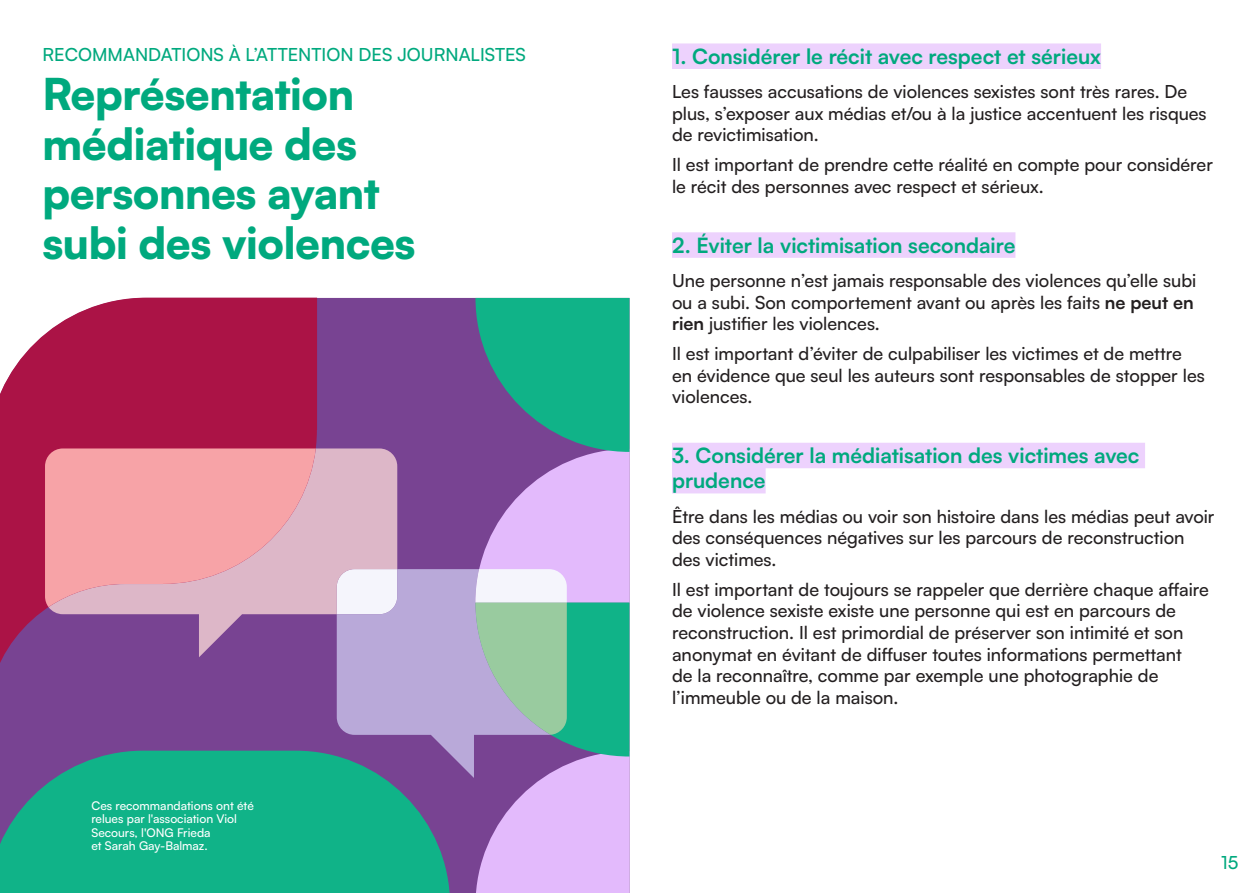
<style>
.page{position:relative;width:1259px;height:893px;background:#fff}
.page>*{position:absolute;margin:0;border:0;box-sizing:border-box;transform-origin:0 0}
.t1{font:900 43.5px/49.5px "Satoshi";letter-spacing:-.01em;color:#00a97e}
.Recommandation{font:700 21px/25.2px "Satoshi";color:#00a97e}
.Texte_courant{font:500 18px/21.6px "Satoshi";color:#231f20}
.t2{font:500 18px "Satoshi";color:#00a97e}
.Légende{font:500 12px/13.5px "Satoshi";color:#fff}
.s1{font-weight:700}
</style>
<div class="page">
<div style="left:0;top:298px;width:337px;height:453px;background:#784392"></div>
<svg style="left:0;top:298px;width:317px;height:411px;background:#a32b62"></svg>
<svg style="left:0;top:751px;width:337px;height:142px;background:#18aa88"></svg>
<svg style="left:337px;top:298px;width:292px;height:595px;background:#818eb0"></svg>
<svg style="left:49px;top:448px;width:348px;height:209px;background:#b58eb9"></svg>
<svg style="left:45px;top:448px;width:271px;height:159px;background:#f0a6ae"></svg>
<div style="left:672px;top:43px;width:429px;height:26px;background:#edd2fd"></div>
<div style="left:672px;top:232px;width:343px;height:26px;background:#edd2fd"></div>
<div style="left:672px;top:443px;width:473px;height:25px;background:#edd2fd"></div>
<div style="left:672px;top:468px;width:93px;height:25px;background:#edd2fd"></div>
<p class="t2" style="left:43px;top:42px;width:485px">RECOMMANDATIONS À L’ATTENTION DES JOURNALISTES</p>
<p class="t1" style="left:43px;top:66px;width:374px">Représentation médiatique des personnes ayant subi des violences</p>
<p class="Légende" style="left:91px;top:798px;width:164px">Ces recommandations ont été relues par l'association Viol<br>Secours, l'ONG Frieda<br>et Sarah Gay-Balmaz.</p>
<p class="Recommandation" style="left:672px;top:42px;width:430px">1. Considérer le récit avec respect et sérieux</p>
<p class="Texte_courant" style="left:672px;top:80px;width:536px">Les fausses accusations de violences sexistes sont très rares. De plus, s’exposer aux médias et/ou à la justice accentuent les risques de revictimisation.</p>
<p class="Texte_courant" style="left:672px;top:153px;width:542px">Il est important de prendre cette réalité en compte pour considérer le récit des personnes avec respect et sérieux.</p>
<p class="Recommandation" style="left:672px;top:231px;width:345px">2. Éviter la victimisation secondaire</p>
<p class="Texte_courant" style="left:672px;top:269px;width:526px">Une personne n’est jamais responsable des violences qu’elle subi ou a subi. Son comportement avant ou après les faits <span class="s1">ne peut en rien</span> justifier les violences.</p>
<p class="Texte_courant" style="left:672px;top:342px;width:534px">Il est important d’éviter de culpabiliser les victimes et de mettre en évidence que seul les auteurs sont responsables de stopper les violences.</p>
<p class="Recommandation" style="left:672px;top:441px;width:469px">3. Considérer la médiatisation des victimes avec prudence</p>
<p class="Texte_courant" style="left:672px;top:504px;width:544px">Être dans les médias ou voir son histoire dans les médias peut avoir des conséquences négatives sur les parcours de reconstruction des victimes.</p>
<p class="Texte_courant" style="left:672px;top:578px;width:538px">Il est important de toujours se rappeler que derrière chaque affaire de violence sexiste existe une personne qui est en parcours de reconstruction. Il est primordial de préserver son intimité et son anonymat en évitant de diffuser toutes informations permettant<br>de la reconnaître, comme par exemple une photographie de l’immeuble ou de la maison.</p>
<p class="t2" style="left:1221px;top:850px;width:19px">15</p>
</div>
